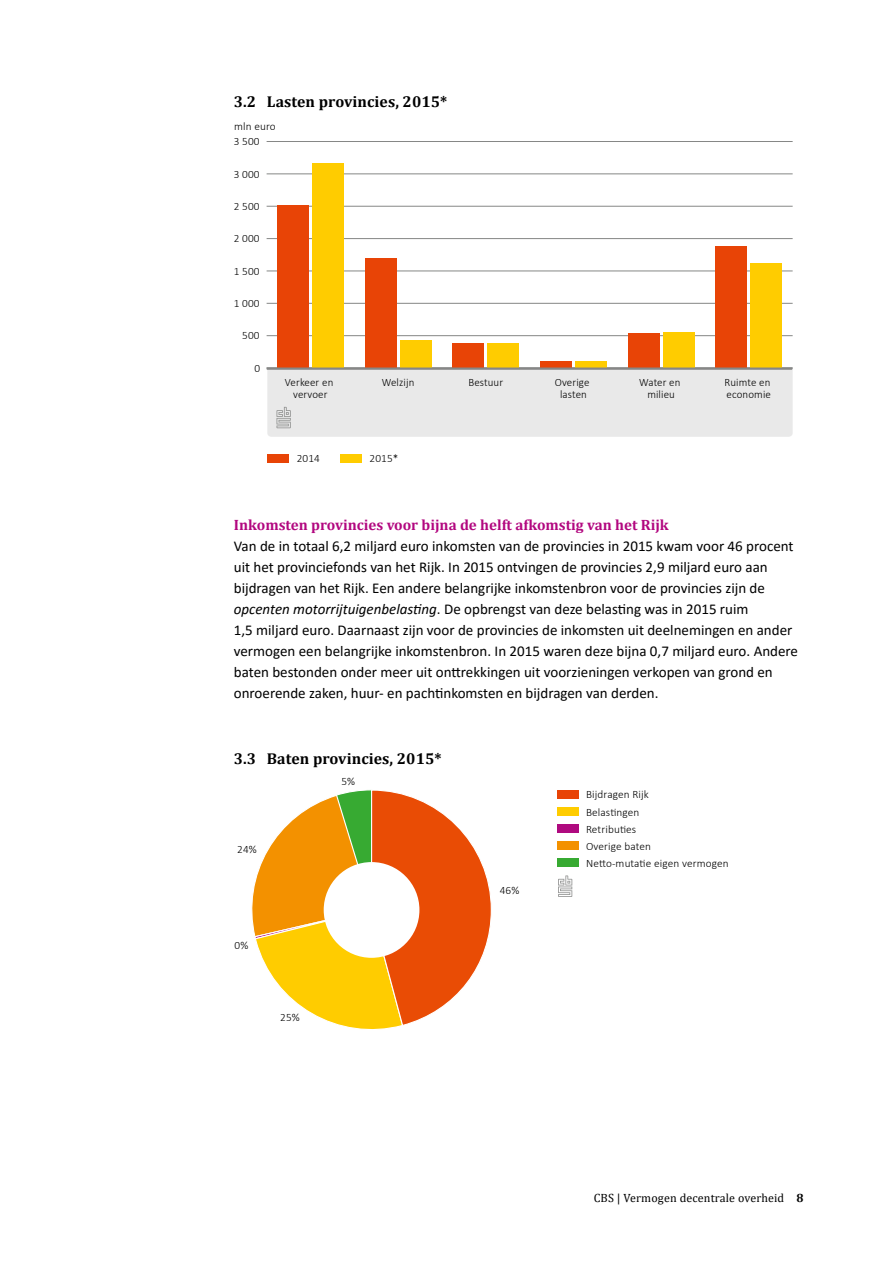
<style>
.page{position:relative;width:893px;height:1263px;background:#fff}
.page>*{position:absolute;margin:0;border:0;box-sizing:border-box;transform-origin:0 0}
.t1{font:700 15.75px "Cambria";letter-spacing:.005em;color:#000}
.t2{font:15px/21px "Calibri";color:#000}
.t3{font:700 15px "Cambria";color:#b2077f}
.t4{font:12px "Cambria";letter-spacing:.01em;color:#000}
.t5{font:300 11.25px/12px "Calibri";letter-spacing:.01em;color:#000;text-align:center}
.s1{font-style:italic}
.s2{font-weight:700}
</style>
<div class="page">
<div style="left:267px;top:454px;width:21px;height:8px;background:#e84406"></div>
<div style="left:340px;top:454px;width:22px;height:8px;background:#fc0"></div>
<div style="left:267px;top:369px;width:526px;height:68px;background:#e9e9e9"></div>
<hr style="left:267px;top:368px;width:526px;height:1px;background:#868786">
<hr style="left:267px;top:335px;width:526px;height:1px;background:#868786">
<hr style="left:267px;top:303px;width:526px;height:1px;background:#868786">
<hr style="left:267px;top:271px;width:526px;height:1px;background:#868786">
<hr style="left:267px;top:238px;width:526px;height:1px;background:#868786">
<hr style="left:267px;top:206px;width:526px;height:1px;background:#868786">
<hr style="left:267px;top:174px;width:526px;height:1px;background:#868786">
<hr style="left:267px;top:141px;width:526px;height:1px;background:#868786">
<div style="left:312px;top:164px;width:32px;height:204px;background:#fc0"></div>
<div style="left:400px;top:340px;width:31px;height:28px;background:#fc0"></div>
<div style="left:488px;top:344px;width:31px;height:24px;background:#fc0"></div>
<div style="left:575px;top:361px;width:32px;height:7px;background:#fc0"></div>
<div style="left:663px;top:333px;width:31px;height:35px;background:#fc0"></div>
<div style="left:750px;top:264px;width:32px;height:104px;background:#fc0"></div>
<div style="left:277px;top:206px;width:32px;height:162px;background:#e84406"></div>
<div style="left:365px;top:258px;width:31px;height:110px;background:#e84406"></div>
<div style="left:452px;top:344px;width:32px;height:24px;background:#e84406"></div>
<div style="left:540px;top:361px;width:32px;height:7px;background:#e84406"></div>
<div style="left:628px;top:333px;width:31px;height:35px;background:#e84406"></div>
<div style="left:715px;top:246px;width:32px;height:122px;background:#e84406"></div>
<hr style="left:267px;top:367px;width:525px;height:3px;background:#868786">
<svg style="left:558px;top:875px;width:14px;height:22px"></svg>
<svg style="left:251px;top:790px;width:241px;height:240px"></svg>
<div style="left:324px;top:862px;width:95px;height:96px;background:#fff;border-radius:50%"></div>
<div style="left:558px;top:790px;width:21px;height:8px;background:#e84406"></div>
<div style="left:558px;top:807px;width:21px;height:8px;background:#fc0"></div>
<div style="left:558px;top:824px;width:21px;height:9px;background:#af0a7f"></div>
<div style="left:558px;top:841px;width:21px;height:9px;background:#f39100"></div>
<div style="left:558px;top:858px;width:21px;height:9px;background:#37aa32"></div>
<p class="t1" style="left:234px;top:90px;width:215px">3.2 Lasten provincies, 2015*</p>
<p class="t5" style="left:234px;top:120px;width:43px">mln euro</p>
<p class="t5" style="left:234px;top:135px;width:27px">3 500</p>
<p class="t5" style="left:234px;top:168px;width:27px">3 000</p>
<p class="t5" style="left:234px;top:200px;width:27px">2 500</p>
<p class="t5" style="left:234px;top:232px;width:27px">2 000</p>
<p class="t5" style="left:234px;top:265px;width:27px">1 500</p>
<p class="t5" style="left:234px;top:297px;width:27px">1 000</p>
<p class="t5" style="left:242px;top:330px;width:19px">500</p>
<p class="t5" style="left:254px;top:362px;width:7px">0</p>
<p class="t5" style="left:285px;top:376px;width:50px">Verkeer en</p>
<p class="t5" style="left:382px;top:376px;width:34px">Welzijn</p>
<p class="t5" style="left:468px;top:376px;width:36px">Bestuur</p>
<p class="t5" style="left:293px;top:388px;width:36px">vervoer</p>
<p class="t5" style="left:297px;top:452px;width:25px">2014</p>
<p class="t5" style="left:370px;top:452px;width:30px">2015*</p>
<p class="t5" style="left:555px;top:376px;width:36px">Overige lasten</p>
<p class="t5" style="left:639px;top:376px;width:43px">Water en milieu</p>
<p class="t5" style="left:725px;top:376px;width:48px;text-align:left">Ruimte en economie</p>
<p class="t3" style="left:234px;top:516px;width:436px">Inkomsten provincies voor bijna de helft afkomstig van het Rijk</p>
<p class="t2" style="left:234px;top:535px;width:566px">Van de in totaal 6,2 miljard euro inkomsten van de provincies in 2015 kwam voor 46 procent uit het provinciefonds van het Rijk. In 2015 ontvingen de provincies 2,9 miljard euro aan bijdragen van het Rijk. Een andere belangrijke inkomstenbron voor de provincies zijn de <span class="s1">opcenten motorrijtuigenbelasting</span>. De opbrengst van deze belasting was in 2015 ruim<br>1,5 miljard euro. Daarnaast zijn voor de provincies de inkomsten uit deelnemingen en ander vermogen een belangrijke inkomstenbron. In 2015 waren deze bijna 0,7 miljard euro. Andere baten bestonden onder meer uit onttrekkingen uit voorzieningen verkopen van grond en onroerende zaken, huur- en pachtinkomsten en bijdragen van derden.</p>
<p class="t1" style="left:234px;top:747px;width:209px">3.3 Baten provincies, 2015*</p>
<p class="t5" style="left:237px;top:843px;width:21px">24%</p>
<p class="t5" style="left:235px;top:939px;width:15px">0%</p>
<p class="t5" style="left:280px;top:1011px;width:21px">25%</p>
<p class="t5" style="left:341px;top:775px;width:15px">5%</p>
<p class="t5" style="left:500px;top:884px;width:21px">46%</p>
<p class="t5" style="left:586px;top:789px;width:64px">Bijdragen Rijk</p>
<p class="t5" style="left:586px;top:806px;width:55px">Belastingen</p>
<p class="t5" style="left:586px;top:823px;width:52px">Retributies</p>
<p class="t5" style="left:586px;top:840px;width:67px">Overige baten</p>
<p class="t5" style="left:586px;top:857px;width:144px">Netto-mutatie eigen vermogen</p>
<p class="t4" style="left:594px;top:1191px;width:211px">CBS | Vermogen decentrale overheid <span class="s2">8</span></p>
</div>
